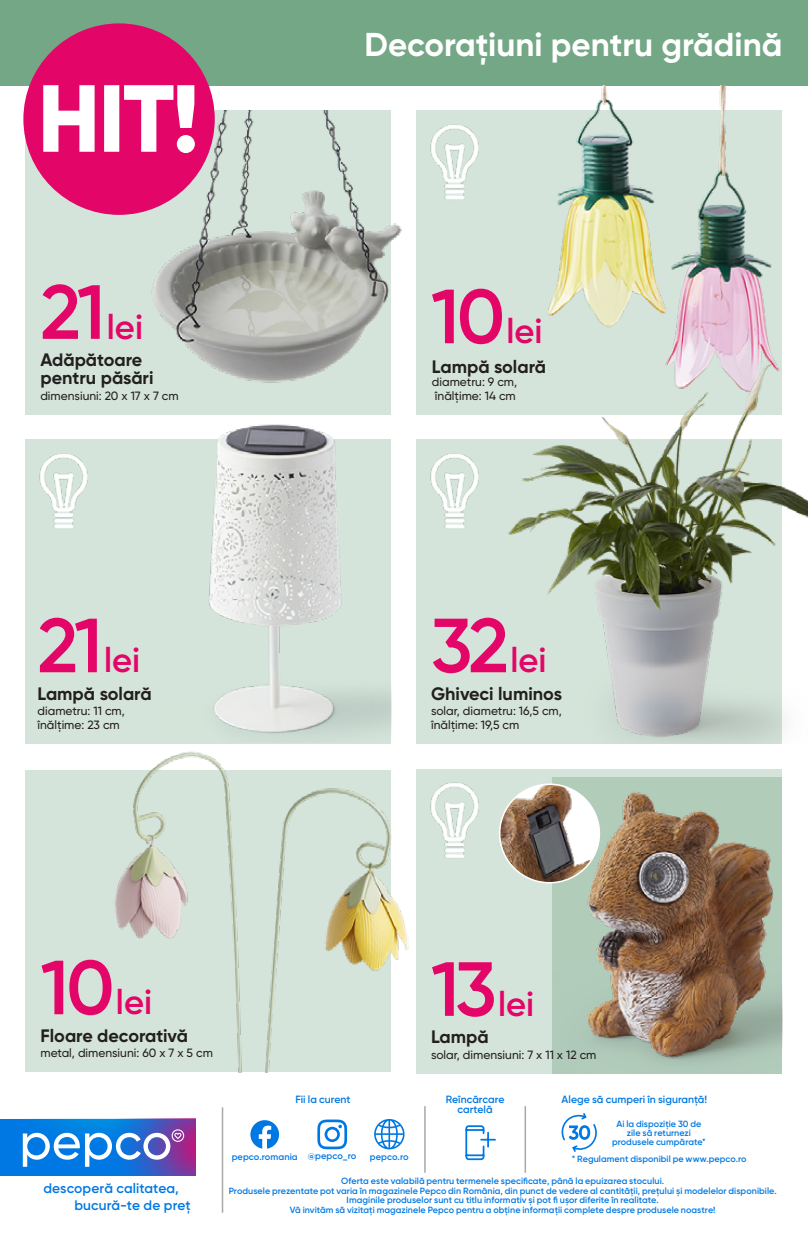
<style>
.page{position:relative;width:808px;height:1234px;background:#fff}
.page>*{position:absolute;margin:0;border:0;box-sizing:border-box;transform-origin:0 0}
.t1{font:600 76.5px "Gilroy";color:#e30567}
.t2{font:600 34.5px "Gilroy";color:#e30567}
.t3{font:700 33px "Gilroy";color:#fff}
.t4{font:700 18px/18px "Gilroy";color:#231f20}
.t5{font:600 13.8px/16.5px "Gilroy";letter-spacing:.005em;color:#0078e3}
.t6{font:500 12px/13.5px "Gilroy";color:#231f20}
.t7{font:600 10.5px/10.5px "Gilroy";color:#0078e3;text-align:center}
.t8{font:600 9.3px "Gilroy";letter-spacing:.005em;color:#0078e3}
.t9{font:600 9px/9.8px "Gilroy";letter-spacing:.005em;color:#0078e3;text-align:center}
.s1{font-size:76.5px}
</style>
<div class="page">
<svg style="left:465px;top:1125px;width:31px;height:35px"></svg>
<svg style="left:561px;top:1113px;width:36px;height:39px"></svg>
<hr style="left:424px;top:1105px;width:2px;height:67px;background:#a8a9ad">
<hr style="left:524px;top:1105px;width:2px;height:67px;background:#a8a9ad">
<svg style="left:317px;top:1119px;width:30px;height:29px"></svg>
<svg style="left:250px;top:1120px;width:29px;height:28px"></svg>
<hr style="left:222px;top:1106px;width:1px;height:106px;background:#a8a9ad">
<svg style="left:374px;top:1119px;width:30px;height:30px"></svg>
<svg style="left:0;top:1118px;width:195px;height:56px"></svg>
<div style="left:0;top:0;width:808px;height:85px;background:#74a785"></div>
<div style="left:26px;top:770px;width:365px;height:301px;background:#d5e4da"></div>
<div style="left:26px;top:111px;width:365px;height:304px;background:#d5e4da"></div>
<div style="left:416px;top:111px;width:366px;height:304px;background:#d5e4da"></div>
<div style="left:416px;top:769px;width:366px;height:304px;background:#d5e4da"></div>
<div style="left:26px;top:439px;width:365px;height:304px;background:#d5e4da"></div>
<img style="left:430px;top:782px;width:70px;height:76px">
<img style="left:39px;top:454px;width:49px;height:74px">
<img style="left:430px;top:125px;width:49px;height:74px">
<img style="left:145px;top:111px;width:257px;height:272px">
<img style="left:517px;top:85px;width:291px;height:268px">
<img style="left:208px;top:424px;width:183px;height:312px">
<img style="left:416px;top:353px;width:392px;height:391px">
<img style="left:102px;top:743px;width:307px;height:328px">
<img style="left:553px;top:777px;width:229px;height:296px">
<div style="left:23px;top:23px;width:192px;height:192px;background:#e30567;border-radius:50%"></div>
<svg style="left:43px;top:85px;width:152px;height:68px"></svg>
<img style="left:500px;top:784px;width:99px;height:98px">
<div style="left:499px;top:783px;width:101px;height:100px;border:2px solid #fff;border-radius:50%"></div>
<h3 class="t3" style="left:365px;top:24px;width:419px">Decorațiuni pentru grădină</h3>
<h1 class="t1" style="left:40px;top:264px;width:67px">21</h1>
<h2 class="t2" style="left:431px;top:310px;width:113px"><span class="s1">10</span>lei</h2>
<h2 class="t2" style="left:107px;top:305px;width:38px">lei</h2>
<h3 class="t4" style="left:40px;top:351px;width:115px">Adăpătoare pentru păsări</h3>
<h3 class="t6" style="left:40px;top:389px;width:140px">dimensiuni: 20 x 17 x 7 cm</h3>
<h3 class="t4" style="left:432px;top:357px;width:116px">Lampă solară</h3>
<h3 class="t6" style="left:432px;top:375px;width:87px">diametru: 9 cm, înălțime: 14 cm</h3>
<h2 class="t2" style="left:38px;top:638px;width:104px"><span class="s1">21</span>lei</h2>
<h2 class="t2" style="left:431px;top:638px;width:117px"><span class="s1">32</span>lei</h2>
<h3 class="t4" style="left:38px;top:684px;width:116px">Lampă solară</h3>
<h3 class="t6" style="left:38px;top:704px;width:89px">diametru: 11 cm, înălțime: 23 cm</h3>
<h3 class="t4" style="left:431px;top:684px;width:132px">Ghiveci luminos</h3>
<h3 class="t6" style="left:431px;top:704px;width:132px">solar, diametru: 16,5 cm, înălțime: 19,5 cm</h3>
<h2 class="t2" style="left:41px;top:980px;width:113px"><span class="s1">10</span>lei</h2>
<h3 class="t4" style="left:41px;top:1026px;width:149px">Floare decorativă</h3>
<h3 class="t6" style="left:41px;top:1046px;width:174px">metal, dimensiuni: 60 x 7 x 5 cm</h3>
<h3 class="t5" style="left:74px;top:1179px;width:118px;text-indent:-31px">descoperă calitatea, bucură-te de preț</h3>
<h2 class="t2" style="left:431px;top:982px;width:105px"><span class="s1">13</span>lei</h2>
<h3 class="t4" style="left:431px;top:1027px;width:59px">Lampă</h3>
<h3 class="t6" style="left:431px;top:1047px;width:167px">solar, dimensiuni: 7 x 11 x 12 cm</h3>
<p class="t7" style="left:295px;top:1093px;width:57px">Fii la curent</p>
<p class="t7" style="left:446px;top:1093px;width:60px">Reîncărcare cartelă</p>
<p class="t7" style="left:562px;top:1093px;width:147px">Alege să cumperi în siguranță!</p>
<p class="t9" style="left:612px;top:1118px;width:95px;line-height:9px">Ai la dispoziție 30 de zile să returnezi produsele cumpărate*</p>
<p class="t9" style="left:572px;top:1153px;width:176px">* Regulament disponibil pe www.pepco.ro</p>
<p class="t8" style="left:232px;top:1150px;width:126px">pepco.romania @pepco_ro</p>
<p class="t8" style="left:370px;top:1150px;width:40px">pepco.ro</p>
<p class="t9" style="left:229px;top:1175px;width:549px">Oferta este valabilă pentru termenele specificate, până la epuizarea stocului.<br>Produsele prezentate pot varia în magazinele Pepco din România, din punct de vedere al cantității, prețului și modelelor disponibile.<br>Imaginile produselor sunt cu titlu informativ și pot fi ușor diferite în realitate.<br>Vă invităm să vizitați magazinele Pepco pentru a obține informații complete despre produsele noastre!</p>
</div>
